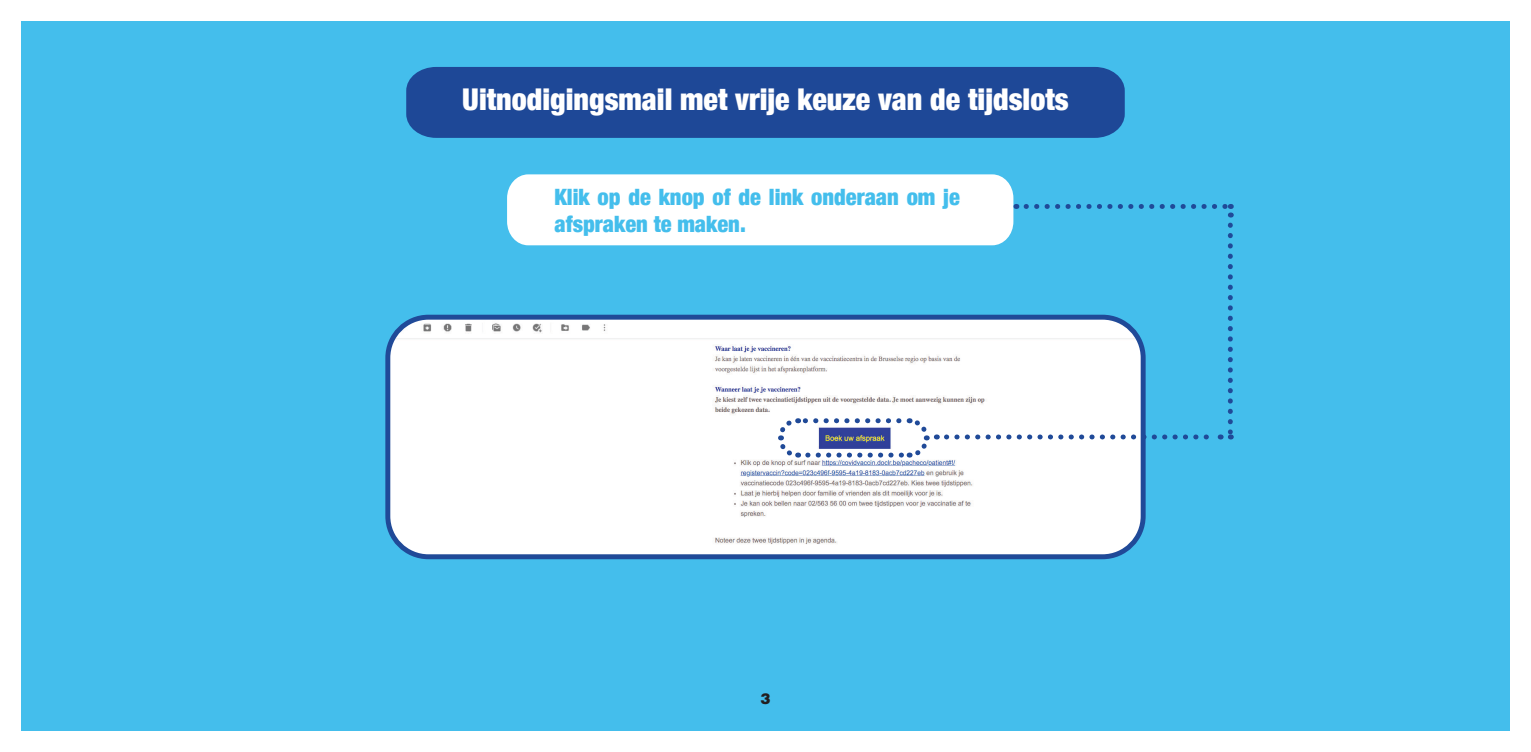
<style>
.page{position:relative;width:1531px;height:752px;background:#fff}
.page>*{position:absolute;margin:0;border:0;box-sizing:border-box;transform-origin:0 0}
.t1{font:900 condensed 30px "Helvetica Neue";color:#fff}
.t2{font:900 condensed 22.5px/27px "Helvetica Neue";color:#44beec}
.t3{font:900 15px "Helvetica";color:#231f20}
</style>
<div class="page">
<div style="left:21px;top:21px;width:1488px;height:709px;background:#44beec"></div>
<div style="left:406px;top:67px;width:719px;height:71px;background:#1e4897"></div>
<div style="left:507px;top:174px;width:506px;height:71px;background:#fff;border-radius:22px"></div>
<img style="left:391px;top:320px;width:752px;height:233px">
<div style="left:385px;top:314px;width:760px;height:245px;border:5px solid #204a98;border-radius:41px"></div>
<svg style="left:1026px;top:204px;width:205px;height:13px"></svg>
<svg style="left:1228px;top:225px;width:5px;height:214px"></svg>
<svg style="left:775px;top:415px;width:162px;height:45px;background:#c1c8dd"></svg>
<svg style="left:946px;top:434px;width:275px;height:5px"></svg>
<p class="t1" style="left:462px;top:74px;width:608px">Uitnodigingsmail met vrije keuze van de tijdslots</p>
<p class="t2" style="left:554px;top:182px;width:407px">Klik op de knop of de link onderaan om je afspraken te maken.</p>
<p class="t3" style="left:760px;top:688px;width:12px">3</p>
</div>
